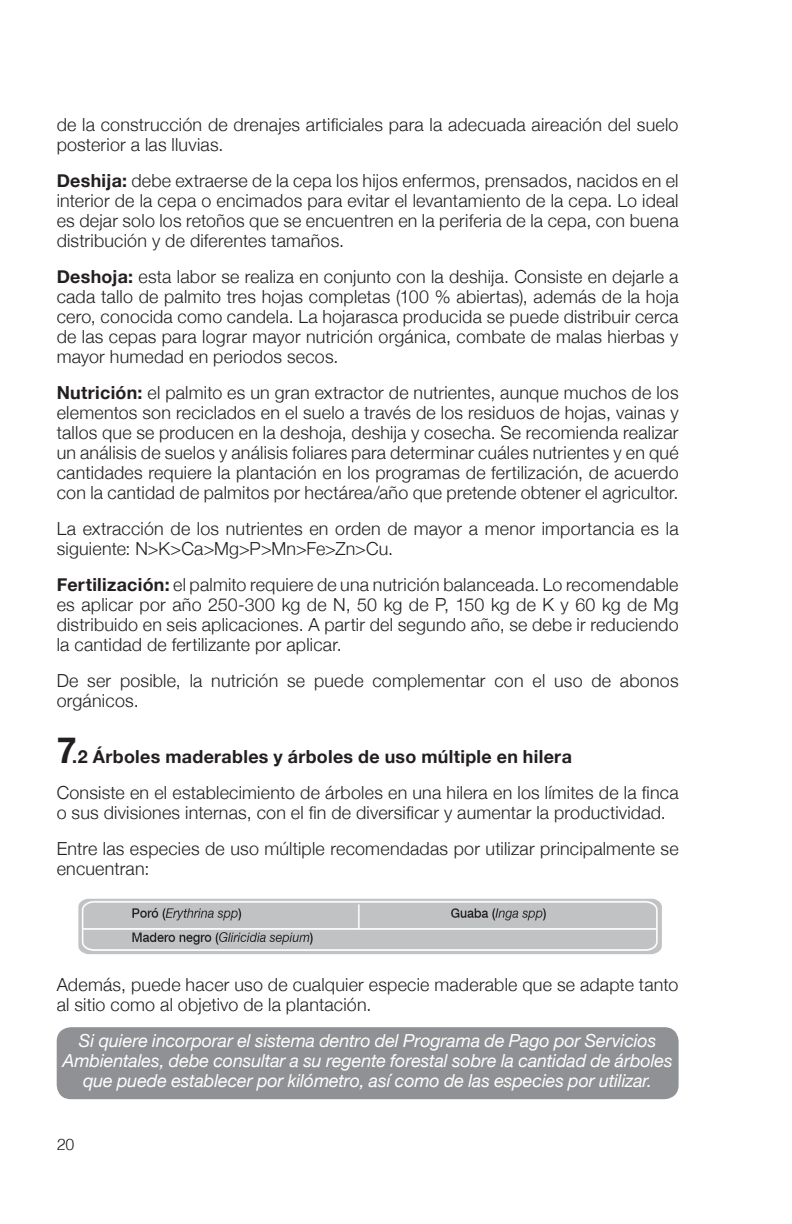
<style>
.page{position:relative;width:792px;height:1224px;background:#fff}
.page>*{position:absolute;margin:0;border:0;box-sizing:border-box;transform-origin:0 0}
.t1{font:300 18px/20px "Helvetica Neue";letter-spacing:.01em;color:#231f20}
.t2{font:italic 18px/20px "Helvetica Neue";letter-spacing:-.005em;color:#fff;text-align:center}
.t3{font:300 16px "Helvetica";color:#231f20}
.s1{font-weight:700}
.s2{font-weight:700;font-size:36px}
</style>
<div class="page">
<div style="left:57px;top:1027px;width:622px;height:72px;background:#8f9194;border-radius:14px"></div>
<img style="left:78px;top:898px;width:584px;height:57px">
<p class="t1" style="left:57px;top:113px;width:623px">de la construcción de drenajes artificiales para la adecuada aireación del suelo posterior a las lluvias.</p>
<p class="t1" style="left:57px;top:169px;width:623px;text-align:justify"><span class="s1">Deshija:</span> debe extraerse de la cepa los hijos enfermos, prensados, nacidos en el interior de la cepa o encimados para evitar el levantamiento de la cepa. Lo ideal es dejar solo los retoños que se encuentren en la periferia de la cepa, con buena distribución y de diferentes tamaños.</p>
<p class="t1" style="left:57px;top:265px;width:623px;text-align:justify"><span class="s1">Deshoja:</span> esta labor se realiza en conjunto con la deshija. Consiste en dejarle a cada tallo de palmito tres hojas completas (100 % abiertas), además de la hoja cero, conocida como candela. La hojarasca producida se puede distribuir cerca de las cepas para lograr mayor nutrición orgánica, combate de malas hierbas y mayor humedad en periodos secos.</p>
<p class="t1" style="left:57px;top:381px;width:623px;text-align:justify"><span class="s1">Nutrición:</span> el palmito es un gran extractor de nutrientes, aunque muchos de los elementos son reciclados en el suelo a través de los residuos de hojas, vainas y tallos que se producen en la deshoja, deshija y cosecha. Se recomienda realizar un análisis de suelos y análisis foliares para determinar cuáles nutrientes y en qué cantidades requiere la plantación en los programas de fertilización, de acuerdo con la cantidad de palmitos por hectárea/año que pretende obtener el agricultor.</p>
<p class="t1" style="left:57px;top:517px;width:623px">La extracción de los nutrientes en orden de mayor a menor importancia es la siguiente: N&gt;K&gt;Ca&gt;Mg&gt;P&gt;Mn&gt;Fe&gt;Zn&gt;Cu.</p>
<p class="t1" style="left:57px;top:573px;width:623px;text-align:justify"><span class="s1">Fertilización:</span> el palmito requiere de una nutrición balanceada. Lo recomendable es aplicar por año 250-300 kg de N, 50 kg de P, 150 kg de K y 60 kg de Mg distribuido en seis aplicaciones. A partir del segundo año, se debe ir reduciendo la cantidad de fertilizante por aplicar.</p>
<p class="t1" style="left:57px;top:669px;width:623px">De ser posible, la nutrición se puede complementar con el uso de abonos orgánicos.</p>
<p class="t1" style="left:57px;top:737px;width:623px;line-height:36px"><span class="s2">7</span><span class="s1">.2 Árboles maderables y árboles de uso múltiple en hilera<br></span>Consiste en el establecimiento de árboles en una hilera en los límites de la finca</p>
<p class="t1" style="left:57px;top:793px;width:623px;line-height:36px">o sus divisiones internas, con el fin de diversificar y aumentar la productividad.<br>Entre las especies de uso múltiple recomendadas por utilizar principalmente se</p>
<p class="t1" style="left:57px;top:857px;width:94px">encuentran:</p>
<p class="t1" style="left:57px;top:973px;width:623px">Además, puede hacer uso de cualquier especie maderable que se adapte tanto al sitio como al objetivo de la plantación.</p>
<p class="t2" style="left:63px;top:1031px;width:612px">Si quiere incorporar el sistema dentro del Programa de Pago por Servicios<br>Ambientales, debe consultar a su regente forestal sobre la cantidad de árboles que puede establecer por kilómetro, así como de las especies por utilizar.</p>
<p class="t3" style="left:57px;top:1132px;width:19px">20</p>
</div>
